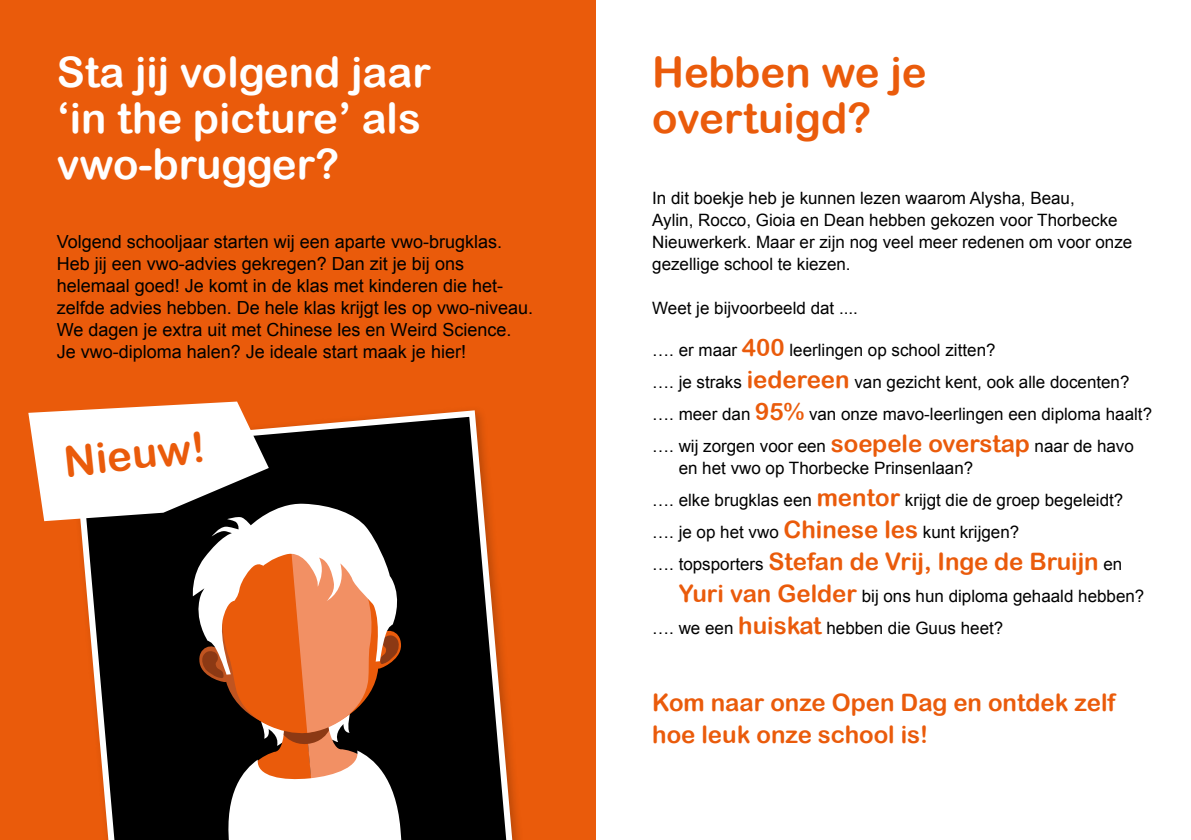
<style>
.page{position:relative;width:1191px;height:840px;background:#fff}
.page>*{position:absolute;margin:0;border:0;box-sizing:border-box;transform-origin:0 0}
.t1{font:42px/46px "Arial Rounded MT Bold";color:#fff}
.t2{font:42px/46px "Arial Rounded MT Bold";color:#ea5b0b}
.t3{font:24px/32px "Arial Rounded MT Bold";color:#ea5b0b}
.t4{font:18px/22px "Arial";color:#000}
.t5{font:17px/32px "Arial";color:#000}
.s1{font-family:"Arial Rounded MT Bold";font-size:24px;color:#ea5b0b}
.s2{font-family:"Arial";font-size:17px;color:#000}
</style>
<div class="page">
<div style="left:0;top:0;width:595px;height:839px;background:#ea5b0b"></div>
<svg style="left:407px;top:410px;width:112px;height:429px"></svg>
<svg style="left:28px;top:401px;width:379px;height:438px"></svg>
<h1 class="t1" style="left:57px;top:49px;width:375px">Sta jij volgend jaar ‘in the picture’ als vwo-brugger?</h1>
<p class="t4" style="left:57px;top:231px;width:478px">Volgend schooljaar starten wij een aparte vwo-brugklas.<br>Heb jij een vwo-advies gekregen? Dan zit je bij ons helemaal goed! Je komt in de klas met kinderen die het&shy;zelfde advies hebben. De hele klas krijgt les op vwo-niveau.<br>We dagen je extra uit met Chinese les en Weird Science.<br>Je vwo-diploma halen? Je ideale start maak je hier!</p>
<h1 class="t2" style="left:62px;top:438px;width:143px;rotate:-6deg">Nieuw!</h1>
<h1 class="t2" style="left:652px;top:49px;width:276px">Hebben we je overtuigd?</h1>
<p class="t5" style="left:652px;top:187px;width:481px;line-height:22px">In dit boekje heb je kunnen lezen waarom Alysha, Beau,<br>Aylin, Rocco, Gioia en Dean hebben gekozen voor Thorbecke Nieuwerkerk. Maar er zijn nog veel meer redenen om voor onze gezellige school te kiezen.</p>
<p class="t5" style="left:652px;top:292px;width:207px">Weet je bijvoorbeeld dat ....</p>
<p class="t5" style="left:652px;top:333px;width:501px">…. er maar <span class="s1">400</span> leerlingen op school zitten?<br>…. je straks <span class="s1">iedereen</span> van gezicht kent, ook alle docenten? …. meer dan <span class="s1">95%</span> van onze mavo-leerlingen een diploma haalt? …. wij zorgen voor een <span class="s1">soepele overstap</span> naar de havo</p>
<p class="t5" style="left:652px;top:451px;width:472px;text-indent:26px">en het vwo op Thorbecke Prinsenlaan?<br>…. elke brugklas een <span class="s1">mentor</span> krijgt die de groep begeleidt? …. je op het vwo <span class="s1">Chinese les</span> kunt krijgen?</p>
<h2 class="t3" style="left:652px;top:544px;width:472px"><span class="s2">…. topsporters</span> Stefan de Vrij, Inge de Bruijn <span class="s2">en</span></h2>
<p class="t5" style="left:652px;top:579px;width:494px;text-indent:26px"><span class="s1">Yuri van Gelder</span> bij ons hun diploma gehaald hebben? …. we een <span class="s1">huiskat</span> hebben die Guus heet?</p>
<h2 class="t3" style="left:652px;top:686px;width:465px">Kom naar onze Open Dag en ontdek zelf hoe leuk onze school is!</h2>
</div>
